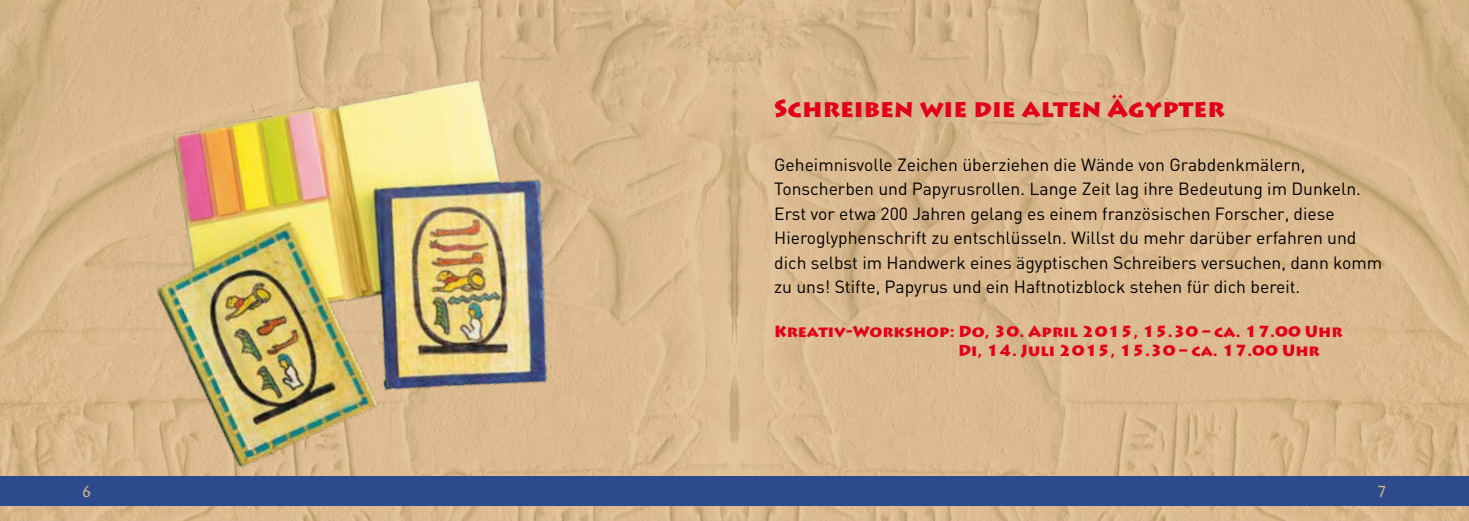
<style>
.page{position:relative;width:1469px;height:521px;background:#fff}
.page>*{position:absolute;margin:0;border:0;box-sizing:border-box;transform-origin:0 0}
.t1{font:900 24.5px "Lithos Pro";color:#e2001a}
.t2{font:17.5px/24.5px "DIN";color:#000}
.t3{font:900 15.75px/18.9px "Lithos Pro";color:#e2001a}
.t4{font:15.75px "Lithos Pro";color:#dcb683}
</style>
<div class="page">
<img style="left:0;top:0;width:734px;height:521px">
<svg style="left:734px;top:0;width:734px;height:521px;background:#d9b88e"></svg>
<div style="left:0;top:476px;width:1468px;height:30px;background:#2d4a8c"></div>
<img style="left:114px;top:36px;width:495px;height:440px">
<h1 class="t1" style="left:774px;top:93px;width:452px">Schreiben wie die alten Ägypter</h1>
<p class="t2" style="left:774px;top:152px;width:609px">Geheimnisvolle Zeichen überziehen die Wände von Grabdenkmälern, Tonscherben und Papyrusrollen. Lange Zeit lag ihre Bedeutung im Dunkeln.<br>Erst vor etwa 200 Jahren gelang es einem französischen Forscher, diese Hieroglyphenschrift zu entschlüsseln. Willst du mehr darüber erfahren und dich selbst im Handwerk eines ägyptischen Schreibers versuchen, dann komm zu uns! Stifte, Papyrus und ein Haftnotizblock stehen für dich bereit.</p>
<p class="t3" style="left:958px;top:322px;width:386px;text-indent:-184px">Kreativ-Workshop: Do, 30. April 2015, 15.30 – ca. 17.00 Uhr<br>Di, 14. Juli 2015, 15.30 – ca. 17.00 Uhr</p>
<p class="t4" style="left:81px;top:482px;width:13px">6</p>
<p class="t4" style="left:1376px;top:482px;width:13px">7</p>
</div>
